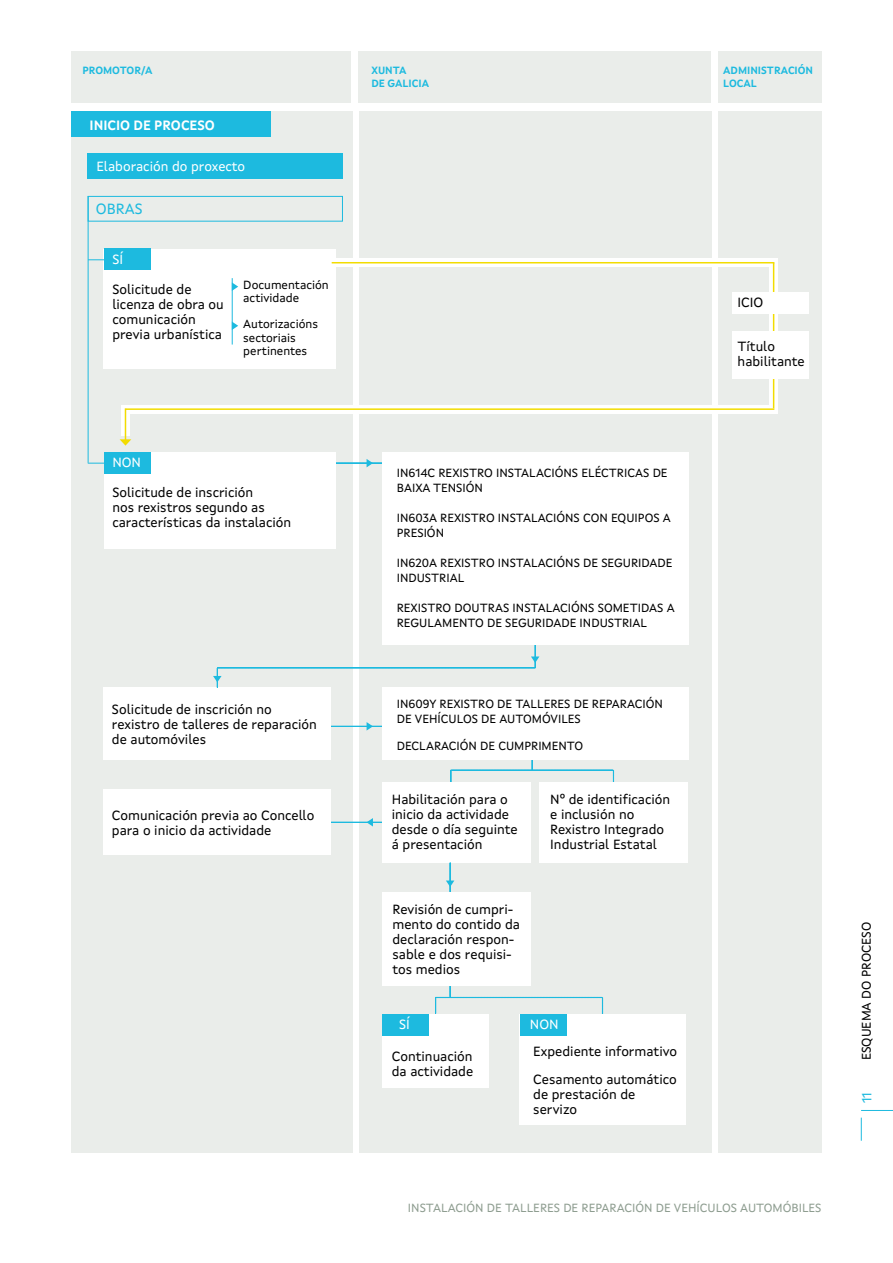
<style>
.page{position:relative;width:893px;height:1263px;background:#fff}
.page>*{position:absolute;margin:0;border:0;box-sizing:border-box;transform-origin:0 0}
.t1{font:15px "Xunta Sans";color:#1dbadf}
.t2{font:13.5px/15px "Xunta Sans";color:#000}
.t3{font:13.5px "Xunta Sans";color:#fff}
.t4{font:700 13.5px "Xunta Sans";color:#fff}
.t5{font:13.5px "Xunta Sans";color:#1dbadf}
.t6{font:12.75px "Xunta Sans";color:#000}
.t7{font:12px/15px "Xunta Sans";color:#000}
.t8{font:12px "Xunta Sans";color:#8e9d90}
.t9{font:700 10.5px/13.5px "Xunta Sans";color:#1dbadf}
</style>
<div class="page">
<hr style="left:861px;top:1110px;width:32px;height:1px;background:#1dbadf">
<svg style="left:861px;top:1117px;width:1px;height:24px"></svg>
<div style="left:359px;top:51px;width:352px;height:51px;background:#eaedea"></div>
<div style="left:718px;top:51px;width:103px;height:51px;background:#eaedea"></div>
<div style="left:71px;top:51px;width:280px;height:51px;background:#eaedea"></div>
<div style="left:718px;top:111px;width:103px;height:1041px;background:#eaedea"></div>
<div style="left:359px;top:111px;width:353px;height:1041px;background:#eaedea"></div>
<div style="left:71px;top:111px;width:282px;height:1041px;background:#eaedea"></div>
<div style="left:71px;top:111px;width:200px;height:26px;background:#1dbadf"></div>
<hr style="left:88px;top:196px;width:1px;height:267px;background:#1dbadf">
<div style="left:104px;top:249px;width:232px;height:119px;background:#fff"></div>
<div style="left:88px;top:196px;width:255px;height:26px;border:1px solid #1dbadf"></div>
<svg style="left:332px;top:258px;width:437px;height:9px;background:#fefcef"></svg>
<hr style="left:232px;top:278px;width:1px;height:67px;background:#1dbadf">
<svg style="left:232px;top:282px;width:6px;height:9px"></svg>
<svg style="left:232px;top:321px;width:6px;height:9px"></svg>
<hr style="left:88px;top:259px;width:44px;height:1px;background:#1dbadf">
<svg style="left:769px;top:258px;width:9px;height:147px"></svg>
<div style="left:104px;top:249px;width:46px;height:21px;background:#1dbadf"></div>
<div style="left:121px;top:405px;width:657px;height:8px;background:#fff"></div>
<svg style="left:121px;top:412px;width:9px;height:24px"></svg>
<hr style="left:125px;top:408px;width:1px;height:32px;background:#f2dc00">
<svg style="left:120px;top:439px;width:11px;height:7px"></svg>
<hr style="left:126px;top:408px;width:648px;height:2px;background:#f2dc00">
<svg style="left:335px;top:459px;width:47px;height:8px"></svg>
<svg style="left:331px;top:722px;width:51px;height:8px"></svg>
<div style="left:103px;top:688px;width:228px;height:72px;background:#fff"></div>
<svg style="left:331px;top:818px;width:51px;height:8px"></svg>
<svg style="left:450px;top:760px;width:164px;height:22px"></svg>
<div style="left:539px;top:782px;width:149px;height:80px;background:#fff"></div>
<div style="left:382px;top:782px;width:149px;height:80px;background:#fff"></div>
<hr style="left:773px;top:263px;width:1px;height:145px;background:#f2dc00">
<div style="left:733px;top:331px;width:76px;height:48px;background:#fff"></div>
<div style="left:733px;top:292px;width:76px;height:21px;background:#fff"></div>
<hr style="left:332px;top:262px;width:442px;height:1px;background:#f2dc00">
<svg style="left:213px;top:645px;width:326px;height:43px"></svg>
<div style="left:103px;top:789px;width:228px;height:66px;background:#fff"></div>
<div style="left:382px;top:688px;width:306px;height:72px;background:#fff"></div>
<svg style="left:446px;top:862px;width:8px;height:30px"></svg>
<svg style="left:435px;top:985px;width:168px;height:29px"></svg>
<div style="left:520px;top:1014px;width:166px;height:111px;background:#fff"></div>
<div style="left:520px;top:1014px;width:46px;height:21px;background:#1dbadf"></div>
<div style="left:382px;top:1014px;width:106px;height:73px;background:#fff"></div>
<div style="left:382px;top:1014px;width:47px;height:21px;background:#1dbadf"></div>
<hr style="left:88px;top:463px;width:44px;height:1px;background:#1dbadf">
<div style="left:104px;top:452px;width:231px;height:97px;background:#fff"></div>
<div style="left:104px;top:452px;width:46px;height:22px;background:#1dbadf"></div>
<div style="left:88px;top:154px;width:255px;height:25px;background:#1dbadf"></div>
<div style="left:382px;top:452px;width:306px;height:193px;background:#fff"></div>
<div style="left:383px;top:892px;width:148px;height:93px;background:#fff"></div>
<p class="t9" style="left:82px;top:63px;width:71px">PROMOTOR/A</p>
<p class="t9" style="left:371px;top:63px;width:59px">XUNTA<br>DE GALICIA</p>
<p class="t9" style="left:723px;top:63px;width:91px">ADMINISTRACIÓN<br>LOCAL</p>
<p class="t4" style="left:90px;top:117px;width:127px">INICIO DE PROCESO</p>
<p class="t3" style="left:96px;top:158px;width:150px">Elaboración do proxecto</p>
<p class="t1" style="left:96px;top:200px;width:48px">OBRAS</p>
<p class="t3" style="left:112px;top:251px;width:12px">SÍ</p>
<p class="t2" style="left:112px;top:281px;width:113px">Solicitude de licenza de obra ou comunicación previa urbanística</p>
<p class="t7" style="left:243px;top:278px;width:87px;line-height:13.5px">Documentación actividade</p>
<p class="t7" style="left:243px;top:317px;width:76px;line-height:13.5px">Autorizacións sectoriais pertinentes</p>
<p class="t3" style="left:112px;top:455px;width:30px">NON</p>
<p class="t2" style="left:112px;top:485px;width:180px">Solicitude de inscrición<br>nos rexistros segundo as características da instalación</p>
<p class="t2" style="left:112px;top:701px;width:206px">Solicitude de inscrición no rexistro de talleres de reparación de automóviles</p>
<p class="t2" style="left:112px;top:807px;width:204px">Comunicación previa ao Concello para o inicio da actividade</p>
<p class="t2" style="left:738px;top:295px;width:27px">ICIO</p>
<p class="t7" style="left:397px;top:465px;width:272px">IN614C REXISTRO INSTALACIÓNS ELÉCTRICAS DE<br>BAIXA TENSIÓN</p>
<p class="t7" style="left:397px;top:510px;width:276px">IN603A REXISTRO INSTALACIÓNS CON EQUIPOS A<br>PRESIÓN</p>
<p class="t7" style="left:397px;top:555px;width:277px">IN620A REXISTRO INSTALACIÓNS DE SEGURIDADE<br>INDUSTRIAL</p>
<p class="t7" style="left:397px;top:600px;width:279px">REXISTRO DOUTRAS INSTALACIÓNS SOMETIDAS A<br>REGULAMENTO DE SEGURIDADE INDUSTRIAL</p>
<p class="t7" style="left:397px;top:696px;width:268px">IN609Y REXISTRO DE TALLERES DE REPARACIÓN<br>DE VEHÍCULOS DE AUTOMÓVILES</p>
<p class="t7" style="left:397px;top:738px;width:188px">DECLARACIÓN DE CUMPRIMENTO</p>
<p class="t2" style="left:392px;top:792px;width:127px">Habilitación para o inicio da actividade desde o día seguinte á presentación</p>
<p class="t2" style="left:550px;top:792px;width:122px">Nº de identificación e inclusión no<br>Rexistro Integrado<br>Industrial Estatal</p>
<p class="t2" style="left:392px;top:902px;width:129px">Revisión de cumpri&shy;mento do contido da declaración respon&shy;sable e dos requisi&shy;tos medios</p>
<p class="t3" style="left:399px;top:1016px;width:12px">SÍ</p>
<p class="t2" style="left:392px;top:1049px;width:83px">Continuación da actividade</p>
<p class="t3" style="left:530px;top:1016px;width:30px">NON</p>
<p class="t2" style="left:533px;top:1037px;width:145px;line-height:27.8px">Expediente informativo<br>Cesamento automático</p>
<p class="t2" style="left:533px;top:1086px;width:104px">de prestación de servizo</p>
<p class="t2" style="left:738px;top:339px;width:69px">Título habilitante</p>
<p class="t8" style="left:408px;top:1200px;width:415px">INSTALACIÓN DE TALLERES DE REPARACIÓN DE VEHÍCULOS AUTOMÓBILES</p>
<p class="t6" style="left:859px;top:1060px;width:140px;rotate:-90deg">ESQUEMA DO PROCESO</p>
<p class="t5" style="left:858px;top:1103px;width:13px;rotate:-90deg">11</p>
</div>
